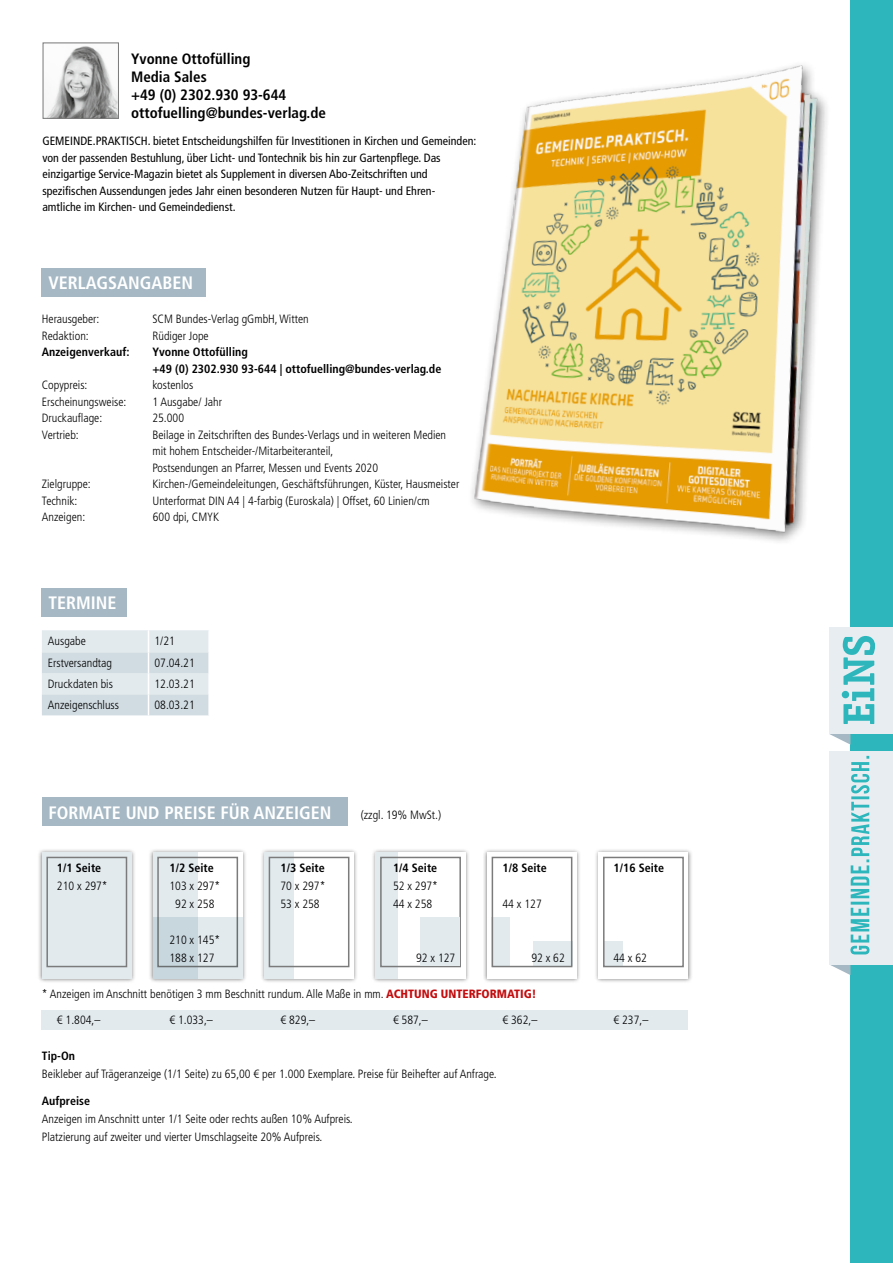
<style>
.page{position:relative;width:893px;height:1263px;background:#fff}
.page>*{position:absolute;margin:0;border:0;box-sizing:border-box;transform-origin:0 0}
.t1{font:700 condensed 18px "Frutiger LT Std";color:#fff}
.t2{font:700 condensed 15px/18px "Frutiger LT Std";color:#000}
.t3{font:300 condensed 12px/16.5px "Frutiger LT Std";color:#000}
.t4{font:condensed 12px/16.5px "Frutiger LT Std";color:#000}
.t5{font:700 condensed 12px/16.5px "Frutiger LT Std";color:#000}
.s1{font-weight:900;color:#c40c0e}
</style>
<div class="page">
<div style="left:850px;top:0;width:43px;height:1263px;background:#2db7bc"></div>
<svg style="left:829px;top:734px;width:21px;height:11px"></svg>
<div style="left:829px;top:628px;width:64px;height:106px;background:#e7edf1"></div>
<svg style="left:842px;top:636px;width:33px;height:88px"></svg>
<svg style="left:829px;top:964px;width:21px;height:11px"></svg>
<div style="left:829px;top:750px;width:64px;height:214px;background:#e7edf1"></div>
<svg style="left:850px;top:756px;width:19px;height:198px"></svg>
<img style="left:472px;top:65px;width:355px;height:476px">
<div style="left:42px;top:268px;width:164px;height:29px;background:#a5b8c4"></div>
<svg style="left:42px;top:630px;width:167px;height:85px;background:#dae3e8"></svg>
<hr style="left:208px;top:694px;width:2px;height:21px;background:#fff">
<div style="left:42px;top:588px;width:85px;height:29px;background:#a5b8c4"></div>
<div style="left:42px;top:797px;width:305px;height:29px;background:#a5b8c4"></div>
<div style="left:42px;top:1010px;width:646px;height:19px;background:#e2eaee"></div>
<div style="left:38px;top:848px;width:98px;height:135px;background:#000;opacity:.5"></div>
<div style="left:42px;top:852px;width:89px;height:127px;background:#e2eaee"></div>
<div style="left:46px;top:857px;width:81px;height:110px;border:2px solid #7a7b7a"></div>
<div style="left:148px;top:848px;width:99px;height:135px;background:#000;opacity:.5"></div>
<div style="left:153px;top:852px;width:89px;height:127px;background:#fff"></div>
<div style="left:153px;top:852px;width:45px;height:127px;background:#e2eaee"></div>
<div style="left:157px;top:857px;width:81px;height:110px;border:2px solid #7a7b7a"></div>
<svg style="left:153px;top:917px;width:89px;height:62px;background:#cfdae0"></svg>
<div style="left:260px;top:848px;width:99px;height:135px;background:#000;opacity:.5"></div>
<div style="left:264px;top:852px;width:90px;height:127px;background:#fff"></div>
<div style="left:264px;top:852px;width:30px;height:127px;background:#e2eaee"></div>
<div style="left:269px;top:857px;width:80px;height:110px;border:2px solid #7a7b7a"></div>
<div style="left:371px;top:848px;width:99px;height:135px;background:#000;opacity:.5"></div>
<div style="left:376px;top:852px;width:89px;height:127px;background:#fff"></div>
<div style="left:376px;top:852px;width:22px;height:127px;background:#e2eaee"></div>
<div style="left:380px;top:857px;width:81px;height:110px;border:2px solid #7a7b7a"></div>
<div style="left:483px;top:848px;width:98px;height:135px;background:#000;opacity:.5"></div>
<div style="left:487px;top:852px;width:90px;height:127px;background:#fff"></div>
<div style="left:492px;top:917px;width:18px;height:49px;background:#e2eaee"></div>
<div style="left:533px;top:941px;width:39px;height:25px;background:#e2eaee"></div>
<div style="left:492px;top:857px;width:80px;height:110px;border:2px solid #7a7b7a"></div>
<div style="left:594px;top:848px;width:99px;height:135px;background:#000;opacity:.5"></div>
<div style="left:599px;top:852px;width:89px;height:127px;background:#fff"></div>
<div style="left:604px;top:941px;width:19px;height:25px;background:#e2eaee"></div>
<div style="left:603px;top:857px;width:81px;height:110px;border:2px solid #7a7b7a"></div>
<div style="left:420px;top:917px;width:39px;height:49px;background:#e2eaee"></div>
<img style="left:46px;top:46px;width:71px;height:71px">
<div style="left:43px;top:42px;width:76px;height:77px;border:1px solid #7a7b7a"></div>
<p class="t2" style="left:131px;top:50px;width:196px">Yvonne Ottofülling<br>Media Sales<br>+49 (0) 2302.930 93-644 ottofuelling@bundes-verlag.de</p>
<p class="t4" style="left:42px;top:133px;width:435px">GEMEINDE.PRAKTISCH. bietet Entscheidungshilfen für Investitionen in Kirchen und Gemeinden: von der passenden Bestuhlung, über Licht- und Tontechnik bis hin zur Gartenpflege. Das einzigartige Service-Magazin bietet als Supplement in diversen Abo-Zeitschriften und spezifischen Aussendungen jedes Jahr einen besonderen Nutzen für Haupt- und Ehren&shy;amtliche im Kirchen- und Gemeindedienst.</p>
<h1 class="t1" style="left:49px;top:272px;width:146px">VERLAGSANGABEN</h1>
<p class="t3" style="left:42px;top:311px;width:59px">Herausgeber:</p>
<p class="t3" style="left:152px;top:311px;width:158px">SCM Bundes-Verlag gGmbH, Witten</p>
<p class="t3" style="left:42px;top:327px;width:48px">Redaktion:</p>
<p class="t3" style="left:152px;top:327px;width:58px">Rüdiger Jope</p>
<p class="t5" style="left:42px;top:344px;width:89px">Anzeigenverkauf:</p>
<p class="t5" style="left:152px;top:344px;width:290px">Yvonne Ottofülling<br>+49 (0) 2302.930 93-644 | ottofuelling@bundes-verlag.de</p>
<p class="t3" style="left:42px;top:377px;width:47px">Copypreis:</p>
<p class="t3" style="left:152px;top:377px;width:42px">kostenlos</p>
<p class="t3" style="left:42px;top:393px;width:86px">Erscheinungsweise:</p>
<p class="t3" style="left:152px;top:393px;width:71px">1 Ausgabe/ Jahr</p>
<p class="t3" style="left:42px;top:410px;width:62px">Druckauflage:</p>
<p class="t3" style="left:152px;top:410px;width:33px">25.000</p>
<p class="t3" style="left:42px;top:426px;width:38px">Vertrieb:</p>
<p class="t3" style="left:152px;top:426px;width:295px">Beilage in Zeitschriften des Bundes-Verlags und in weiteren Medien mit hohem Entscheider-/Mitarbeiteranteil,<br>Postsendungen an Pfarrer, Messen und Events 2020</p>
<p class="t3" style="left:42px;top:476px;width:50px">Zielgruppe:</p>
<p class="t3" style="left:152px;top:476px;width:308px">Kirchen-/Gemeindeleitungen, Geschäftsführungen, Küster, Hausmeister</p>
<p class="t3" style="left:42px;top:492px;width:37px">Technik:</p>
<p class="t3" style="left:152px;top:492px;width:279px">Unterformat DIN A4 | 4-farbig (Euroskala) | Offset, 60 Linien/cm</p>
<p class="t3" style="left:42px;top:509px;width:45px">Anzeigen:</p>
<p class="t3" style="left:153px;top:509px;width:68px">600 dpi, CMYK</p>
<h1 class="t1" style="left:49px;top:592px;width:70px">TERMINE</h1>
<p class="t3" style="left:48px;top:633px;width:40px">Ausgabe</p>
<p class="t3" style="left:154px;top:633px;width:22px">1/21</p>
<p class="t3" style="left:48px;top:655px;width:66px">Erstversandtag</p>
<p class="t3" style="left:154px;top:655px;width:42px">07.04.21</p>
<p class="t3" style="left:48px;top:676px;width:67px">Druckdaten bis</p>
<p class="t3" style="left:154px;top:676px;width:42px">12.03.21</p>
<p class="t3" style="left:48px;top:697px;width:73px">Anzeigenschluss</p>
<p class="t3" style="left:154px;top:697px;width:42px">08.03.21</p>
<h1 class="t1" style="left:49px;top:802px;width:284px">FORMATE UND PREISE FÜR ANZEIGEN</h1>
<p class="t3" style="left:361px;top:806px;width:82px">(zzgl. 19% MwSt.)</p>
<p class="t5" style="left:57px;top:859px;width:46px">1/1 Seite</p>
<p class="t5" style="left:169px;top:859px;width:46px">1/2 Seite</p>
<p class="t5" style="left:280px;top:859px;width:46px">1/3 Seite</p>
<p class="t5" style="left:393px;top:859px;width:46px">1/4 Seite</p>
<p class="t5" style="left:502px;top:859px;width:46px">1/8 Seite</p>
<p class="t5" style="left:613px;top:859px;width:52px">1/16 Seite</p>
<p class="t3" style="left:57px;top:877px;width:52px">210 x 297*</p>
<p class="t3" style="left:169px;top:877px;width:52px">103 x 297*</p>
<p class="t3" style="left:280px;top:877px;width:46px">70 x 297*</p>
<p class="t3" style="left:393px;top:877px;width:46px">52 x 297*</p>
<p class="t3" style="left:175px;top:895px;width:41px">92 x 258</p>
<p class="t3" style="left:280px;top:895px;width:41px">53 x 258</p>
<p class="t3" style="left:393px;top:895px;width:41px">44 x 258</p>
<p class="t3" style="left:502px;top:895px;width:41px">44 x 127</p>
<p class="t3" style="left:169px;top:931px;width:52px;line-height:18px">210 x 145*<br>188 x 127</p>
<p class="t3" style="left:416px;top:949px;width:41px">92 x 127</p>
<p class="t3" style="left:531px;top:949px;width:35px">92 x 62</p>
<p class="t3" style="left:613px;top:949px;width:35px">44 x 62</p>
<p class="t3" style="left:42px;top:985px;width:496px">* Anzeigen im Anschnitt benötigen 3 mm Beschnitt rundum. Alle Maße in mm. <span class="s1">ACHTUNG UNTERFORMATIG!</span></p>
<p class="t3" style="left:57px;top:1012px;width:45px">€ 1.804,–</p>
<p class="t3" style="left:169px;top:1012px;width:45px">€ 1.033,–</p>
<p class="t3" style="left:280px;top:1012px;width:36px">€ 829,–</p>
<p class="t3" style="left:393px;top:1012px;width:36px">€ 587,–</p>
<p class="t3" style="left:502px;top:1012px;width:36px">€ 362,–</p>
<p class="t3" style="left:613px;top:1012px;width:36px">€ 237,–</p>
<p class="t5" style="left:42px;top:1048px;width:35px">Tip-On</p>
<p class="t3" style="left:42px;top:1066px;width:456px">Beikleber auf Trägeranzeige (1/1 Seite) zu 65,00 € per 1.000 Exemplare. Preise für Beihefter auf Anfrage.</p>
<p class="t5" style="left:42px;top:1092px;width:50px">Aufpreise</p>
<p class="t3" style="left:42px;top:1110px;width:312px;line-height:18px">Anzeigen im Anschnitt unter 1/1 Seite oder rechts außen 10% Aufpreis.<br>Platzierung auf zweiter und vierter Umschlagseite 20% Aufpreis.</p>
</div>
